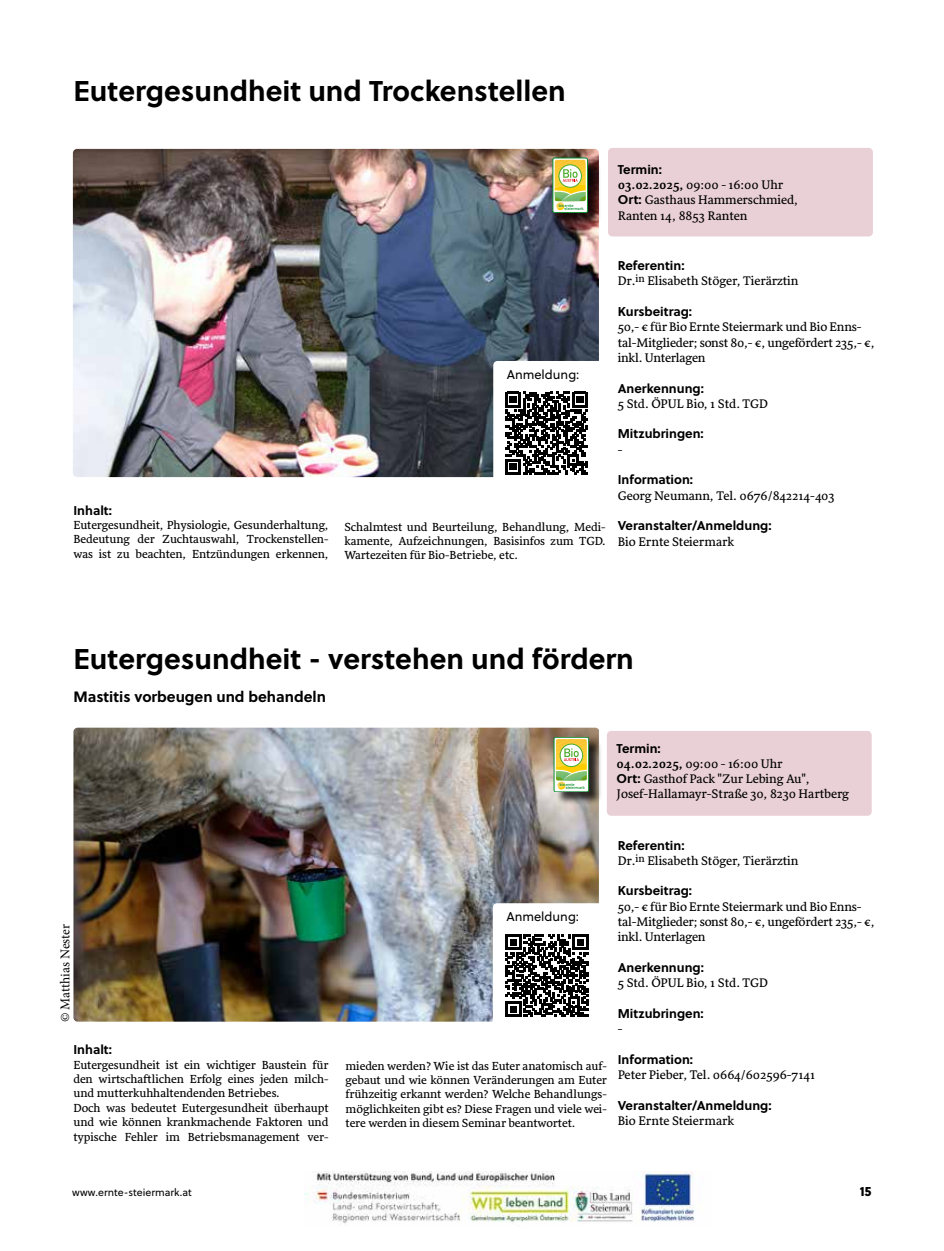
<style>
.page{position:relative;width:944px;height:1251px;background:#fff}
.page>*{position:absolute;margin:0;border:0;box-sizing:border-box;transform-origin:0 0}
.t1{font:700 28.5px "Soleil";color:#000}
.t2{font:700 15px "Soleil";color:#000}
.t3{font:13.5px "Minion Pro";letter-spacing:-.005em;color:#000}
.t4{font:13.5px "Soleil Xb";color:#000}
.t5{font:12.75px/15.3px "Sirba";letter-spacing:-.01em;color:#000}
.t6{font:700 12.75px "Soleil";color:#000}
.t7{font:12.75px "Soleil";color:#000}
.t8{font:12px/14.4px "Sirba";color:#000;text-align:justify}
.t9{font:10.5px "Soleil";color:#000}
.t10{font:4.05px/3.3px "DIN Mittelschrift";color:#0a8e2d}
.s1{font-weight:700}
.s2{font-family:"Soleil";font-weight:700}
</style>
<div class="page">
<img style="left:305px;top:1171px;width:389px;height:53px">
<div style="left:607px;top:730px;width:265px;height:85px;background:#e9d0d6;border-radius:4px"></div>
<img style="left:73px;top:149px;width:526px;height:328px">
<img style="left:73px;top:727px;width:526px;height:294px">
<div style="left:554px;top:159px;width:47px;height:67px;background:#000;opacity:.75"></div>
<div style="left:553px;top:158px;width:35px;height:54px;border:1px solid #0a8e2d;border-radius:2px"></div>
<svg style="left:555px;top:160px;width:31px;height:50px"></svg>
<div style="left:555px;top:738px;width:47px;height:67px;background:#000;opacity:.75"></div>
<div style="left:554px;top:737px;width:35px;height:54px;border:1px solid #0a8e2d;border-radius:2px"></div>
<svg style="left:556px;top:739px;width:31px;height:50px"></svg>
<div style="left:608px;top:148px;width:265px;height:88px;background:#e9d0d6;border-radius:4px"></div>
<div style="left:493px;top:361px;width:114px;height:123px;background:#fff;border-radius:4px"></div>
<div style="left:493px;top:903px;width:113px;height:123px;background:#fff;border-radius:4px"></div>
<svg style="left:505px;top:392px;width:83px;height:82px"></svg>
<svg style="left:506px;top:934px;width:82px;height:82px"></svg>
<h1 class="t1" style="left:73px;top:72px;width:494px">Eutergesundheit und Trockenstellen</h1>
<p class="t6" style="left:73px;top:501px;width:40px">Inhalt:</p>
<p class="t8" style="left:73px;top:518px;width:257px">Eutergesundheit, Physiologie, Gesunderhaltung, Bedeutung der Zuchtauswahl, Trockenstellen&shy;was ist zu beachten, Entzündungen erkennen,</p>
<p class="t10" style="left:565px;top:203px;width:21px;text-indent:-6px">bio ernte steiermark</p>
<p class="t7" style="left:507px;top:366px;width:74px">Anmeldung:</p>
<p class="t8" style="left:344px;top:519px;width:263px">Schalmtest und Beurteilung, Behandlung, Medi&shy;kamente, Aufzeichnungen, Basisinfos zum TGD.<br>Wartezeiten für Bio-Betriebe, etc.</p>
<p class="t6" style="left:618px;top:161px;width:46px">Termin:</p>
<p class="t5" style="left:618px;top:178px;width:182px"><span class="s1">03.02.2025,</span> 09:00 - 16:00 Uhr<br><span class="s2">Ort:</span> Gasthaus Hammerschmied,<br>Ranten 14, 8853 Ranten</p>
<p class="t6" style="left:618px;top:257px;width:68px">Referentin:</p>
<p class="t5" style="left:618px;top:274px;width:182px">Dr.<sup>in</sup> Elisabeth Stöger, Tierärztin</p>
<p class="t6" style="left:618px;top:303px;width:76px">Kursbeitrag:</p>
<p class="t5" style="left:618px;top:320px;width:258px">50,- € für Bio Ernte Steiermark und Bio Enns&shy;tal-Mitglieder; sonst 80,- €, ungefördert 235,- €, inkl. Unterlagen</p>
<p class="t6" style="left:618px;top:379px;width:88px">Anerkennung:</p>
<p class="t5" style="left:618px;top:396px;width:152px">5 Std. ÖPUL Bio, 1 Std. TGD</p>
<p class="t6" style="left:618px;top:425px;width:87px">Mitzubringen:</p>
<p class="t5" style="left:618px;top:442px;width:6px">-</p>
<p class="t6" style="left:618px;top:471px;width:77px">Information:</p>
<p class="t5" style="left:618px;top:488px;width:218px">Georg Neumann, Tel. 0676/842214-403</p>
<p class="t6" style="left:618px;top:517px;width:155px">Veranstalter/Anmeldung:</p>
<p class="t5" style="left:618px;top:534px;width:118px">Bio Ernte Steiermark</p>
<h1 class="t1" style="left:73px;top:640px;width:562px">Eutergesundheit - verstehen und fördern</h1>
<p class="t2" style="left:73px;top:686px;width:254px">Mastitis vorbeugen und behandeln</p>
<p class="t3" style="left:56px;top:1021px;width:100px;rotate:-90deg">© Matthias Nester</p>
<p class="t6" style="left:73px;top:1041px;width:40px">Inhalt:</p>
<p class="t8" style="left:73px;top:1057px;width:257px;text-align:left">Eutergesundheit ist ein wichtiger Baustein für den wirtschaftlichen Erfolg eines jeden milch&shy;und mutterkuhhaltendenden Betriebes.<br>Doch was bedeutet Eutergesundheit überhaupt und wie können krankmachende Faktoren und typische Fehler im Betriebsmanagement ver-</p>
<p class="t10" style="left:566px;top:782px;width:21px;text-indent:-6px">bio ernte steiermark</p>
<p class="t6" style="left:617px;top:739px;width:46px">Termin:</p>
<p class="t5" style="left:617px;top:756px;width:234px"><span class="s1">04.02.2025,</span> 09:00 - 16:00 Uhr<br><span class="s2">Ort:</span> Gasthof Pack "Zur Lebing Au",<br>Josef-Hallamayr-Straße 30, 8230 Hartberg</p>
<p class="t7" style="left:506px;top:908px;width:74px">Anmeldung:</p>
<p class="t8" style="left:346px;top:1058px;width:263px">mieden werden? Wie ist das Euter anatomisch auf&shy;gebaut und wie können Veränderungen am Euter frühzeitig erkannt werden? Welche Behandlungs&shy;möglichkeiten gibt es? Diese Fragen und viele wei&shy;tere werden in diesem Seminar beantwortet.</p>
<p class="t6" style="left:618px;top:836px;width:68px">Referentin:</p>
<p class="t5" style="left:618px;top:853px;width:182px">Dr.<sup>in</sup> Elisabeth Stöger, Tierärztin</p>
<p class="t6" style="left:618px;top:882px;width:76px">Kursbeitrag:</p>
<p class="t5" style="left:618px;top:899px;width:258px">50,- € für Bio Ernte Steiermark und Bio Enns&shy;tal-Mitglieder; sonst 80,- €, ungefördert 235,- €, inkl. Unterlagen</p>
<p class="t6" style="left:618px;top:959px;width:88px">Anerkennung:</p>
<p class="t5" style="left:618px;top:975px;width:152px">5 Std. ÖPUL Bio, 1 Std. TGD</p>
<p class="t6" style="left:618px;top:1004px;width:87px">Mitzubringen:</p>
<p class="t5" style="left:618px;top:1021px;width:6px">-</p>
<p class="t6" style="left:618px;top:1050px;width:77px">Information:</p>
<p class="t5" style="left:618px;top:1067px;width:199px">Peter Pieber, Tel. 0664/602596-7141</p>
<p class="t6" style="left:618px;top:1096px;width:155px">Veranstalter/Anmeldung:</p>
<p class="t5" style="left:618px;top:1113px;width:118px">Bio Ernte Steiermark</p>
<p class="t9" style="left:72px;top:1185px;width:121px">www.ernte-steiermark.at</p>
<p class="t4" style="left:860px;top:1181px;width:13px">15</p>
</div>
